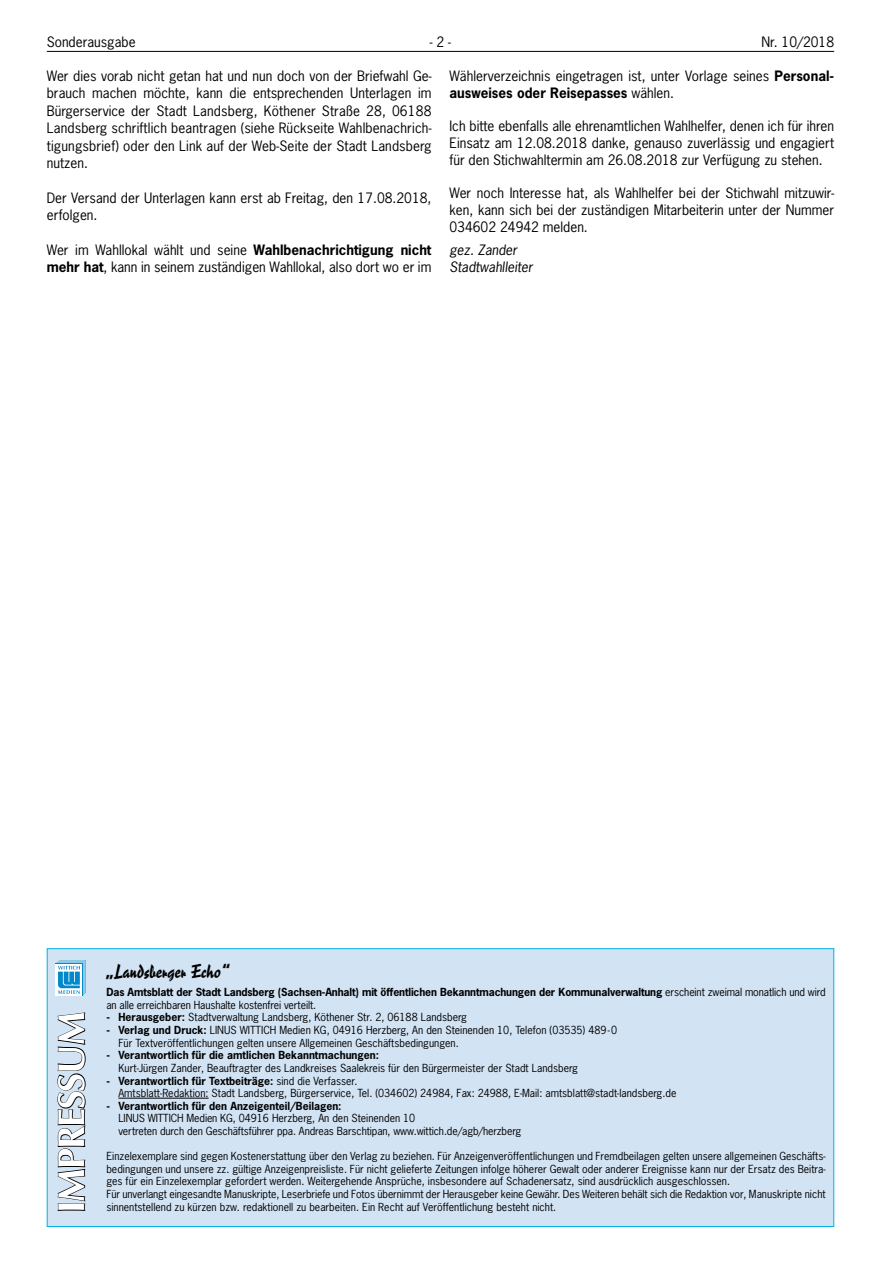
<style>
.page{position:relative;width:881px;height:1263px;background:#fff}
.page>*{position:absolute;margin:0;border:0;box-sizing:border-box;transform-origin:0 0}
.t1{font:700 37.65px "Optima LT";letter-spacing:-.025em;color:#fff}
.t2{font:18px "Reporter Two";color:#000}
.t3{font:13.5px/17.4px "News Gothic LT";color:#000;text-align:justify}
.t4{font:13.5px "News Gothic";color:#000}
.t5{font:italic 13.5px/16.8px "News Gothic LT";color:#000}
.t6{font:10.5px/12.6px "News Gothic";color:#000}
.t7{font:700 10.5px/12.6px "News Gothic";letter-spacing:-.01em;color:#000}
.t8{font:10.5px "News Gothic LT";color:#000}
.s1{font-weight:700}
.s2{font-weight:400}
</style>
<div class="page">
<hr style="left:47px;top:51px;width:786px;height:1px;background:#000">
<div style="left:47px;top:948px;width:786px;height:279px;background:#d2e3f4;border:1px solid #00afea"></div>
<hr style="left:118px;top:1098px;width:90px;height:1px;background:#000">
<svg style="left:57px;top:1012px;width:29px;height:199px"></svg>
<div style="left:55px;top:963px;width:28px;height:33px;background:#fff"></div>
<svg style="left:56px;top:960px;width:30px;height:35px"></svg>
<p class="t4" style="left:47px;top:33px;width:90px">Sonderausgabe</p>
<p class="t4" style="left:430px;top:33px;width:23px">- 2 -</p>
<p class="t4" style="left:761px;top:33px;width:74px">Nr. 10/2018</p>
<p class="t3" style="left:47px;top:67px;width:386px">Wer dies vorab nicht getan hat und nun doch von der Briefwahl Ge&shy;brauch machen möchte, kann die entsprechenden Unterlagen im Bürgerservice der Stadt Landsberg, Köthener Straße 28, 06188<br>Landsberg schriftlich beantragen (siehe Rückseite Wahlbenachrich&shy;tigungsbrief) oder den Link auf der Web-Seite der Stadt Landsberg nutzen.</p>
<p class="t3" style="left:47px;top:189px;width:386px">Der Versand der Unterlagen kann erst ab Freitag, den 17.08.2018, erfolgen.</p>
<p class="t3" style="left:47px;top:241px;width:386px">Wer im Wahllokal wählt und seine <span class="s1">Wahlbenachrichtigung nicht mehr hat</span>, kann in seinem zuständigen Wahllokal, also dort wo er im</p>
<p class="t3" style="left:449px;top:67px;width:386px;line-height:16.8px">Wählerverzeichnis eingetragen ist, unter Vorlage seines <span class="s1">Personal&shy;ausweises oder Reisepasses</span> wählen.</p>
<p class="t3" style="left:449px;top:118px;width:386px;line-height:16.8px">Ich bitte ebenfalls alle ehrenamtlichen Wahlhelfer, denen ich für ihren Einsatz am 12.08.2018 danke, genauso zuverlässig und engagiert für den Stichwahltermin am 26.08.2018 zur Verfügung zu stehen.</p>
<p class="t3" style="left:449px;top:185px;width:386px;line-height:16.8px">Wer noch Interesse hat, als Wahlhelfer bei der Stichwahl mitzuwir&shy;ken, kann sich bei der zuständigen Mitarbeiterin unter der Nummer 034602 24942 melden.</p>
<p class="t5" style="left:449px;top:242px;width:85px">gez. Zander<br>Stadtwahlleiter</p>
<h1 class="t1" style="left:50px;top:1213px;width:203px;rotate:-90deg">IMPRESSUM</h1>
<h2 class="t2" style="left:106px;top:960px;width:124px">„Landsberger Echo“</h2>
<p class="t7" style="left:106px;top:986px;width:720px">Das Amtsblatt der Stadt Landsberg (Sachsen-Anhalt) mit öffentlichen Bekanntmachungen der Kommunalverwaltung <span class="s2">erscheint zweimal monatlich und wird an alle erreichbaren Haushalte kostenfrei verteilt.</span></p>
<p class="t6" style="left:106px;top:1011px;width:362px"><span class="s1">- Herausgeber:</span> Stadtverwaltung Landsberg, Köthener Str. 2, 06188 Landsberg</p>
<p class="t6" style="left:118px;top:1024px;width:500px;text-indent:-12px"><span class="s1">- Verlag und Druck:</span> LINUS WITTICH Medien KG, 04916 Herzberg, An den Steinenden 10, Telefon (03535) 489-0<br>Für Textveröffentlichungen gelten unsere Allgemeinen Geschäftsbedingungen.</p>
<p class="t7" style="left:106px;top:1049px;width:274px">- Verantwortlich für die amtlichen Bekanntmachungen:</p>
<p class="t8" style="left:118px;top:1061px;width:461px">Kurt-Jürgen Zander, Beauftragter des Landkreises Saalekreis für den Bürgermeister der Stadt Landsberg</p>
<p class="t6" style="left:118px;top:1074px;width:559px;text-indent:-12px"><span class="s1">- Verantwortlich für Textbeiträge:</span> sind die Verfasser.<br>Amtsblatt-Redaktion: Stadt Landsberg, Bürgerservice, Tel. (034602) 24984, Fax: 24988, E-Mail: amtsblatt@stadt-landsberg.de</p>
<p class="t7" style="left:106px;top:1099px;width:236px">- Verantwortlich für den Anzeigenteil/Beilagen:</p>
<p class="t6" style="left:118px;top:1112px;width:404px">LINUS WITTICH Medien KG, 04916 Herzberg, An den Steinenden 10<br>vertreten durch den Geschäftsführer ppa. Andreas Barschtipan, www.wittich.de/agb/herzberg</p>
<p class="t6" style="left:106px;top:1150px;width:720px">Einzelexemplare sind gegen Kostenerstattung über den Verlag zu beziehen. Für Anzeigenveröffentlichungen und Fremdbeilagen gelten unsere allgemeinen Geschäfts&shy;bedingungen und unsere zz. gültige Anzeigenpreisliste. Für nicht gelieferte Zeitungen infolge höherer Gewalt oder anderer Ereignisse kann nur der Ersatz des Beitra&shy;ges für ein Einzelexemplar gefordert werden. Weitergehende Ansprüche, insbesondere auf Schadenersatz, sind ausdrücklich ausgeschlossen.<br>Für unverlangt eingesandte Manuskripte, Leserbriefe und Fotos übernimmt der Herausgeber keine Gewähr. Des Weiteren behält sich die Redaktion vor, Manuskripte nicht</p>
<p class="t6" style="left:106px;top:1200px;width:451px">sinnentstellend zu kürzen bzw. redaktionell zu bearbeiten. Ein Recht auf Veröffentlichung besteht nicht.</p>
</div>
